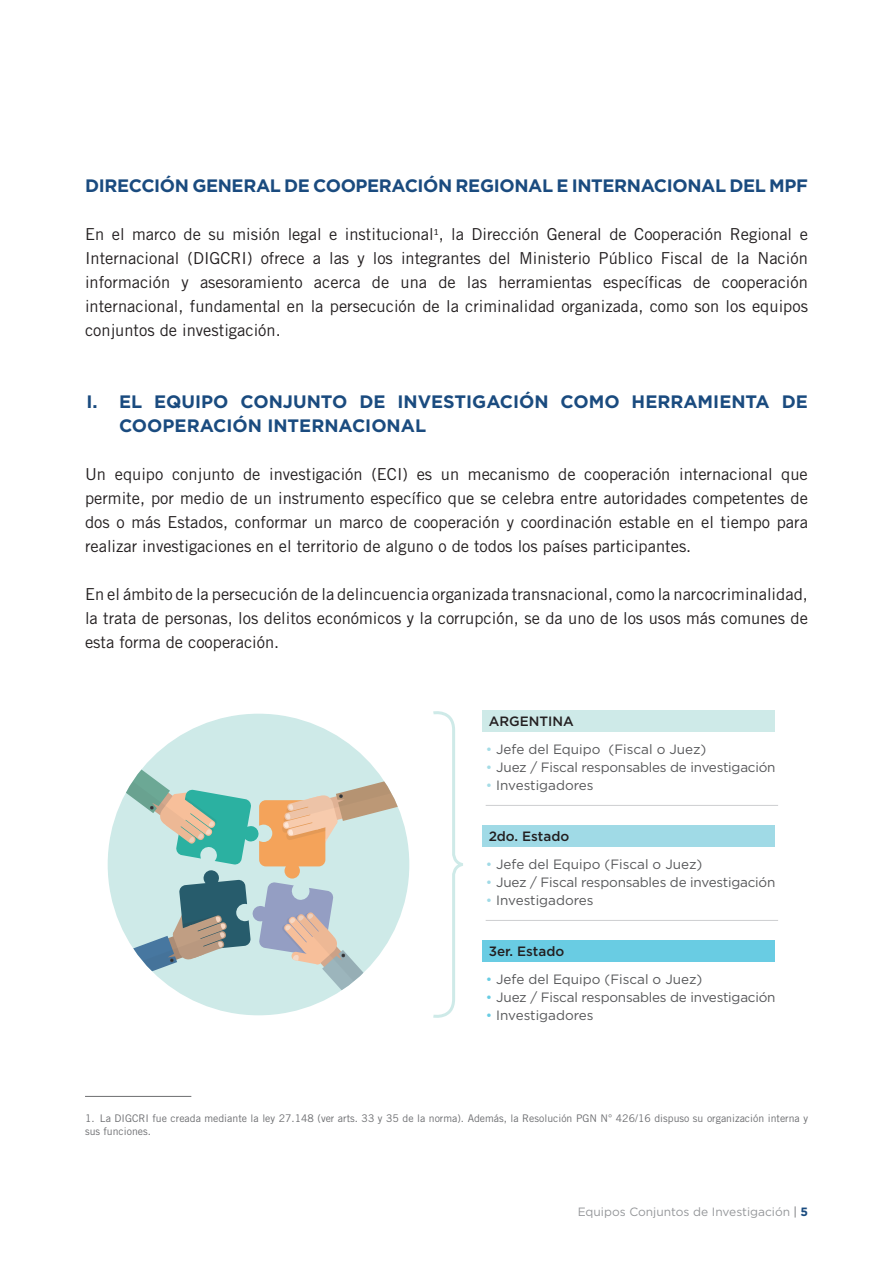
<style>
.page{position:relative;width:893px;height:1263px;background:#fff}
.page>*{position:absolute;margin:0;border:0;box-sizing:border-box;transform-origin:0 0}
.TÍTULOS{font:700 18px/24px "Gotham";color:#1a4b7f}
.TÍTULOS-2{font:700 18px "Gotham";letter-spacing:-.02em;color:#1a4b7f}
.Texto_-_Trade{font:16.5px/24px "Trade Gothic LT Std";color:#231f20;text-align:justify}
.t1{font:13.5px "Gotham";letter-spacing:-.015em;color:#57585a}
.t2{font:500 13.5px "Gotham";color:#231f20}
.t3{font:12px "Gotham";color:#95979a}
.Nota_al_pie{font:10.5px/13.5px "Trade Gothic LT Std";color:#6c6d70}
.s1{color:#a5dce6}
.s2{color:#a0dae6}
.s3{color:#69cce3}
.s4{color:#6c6d70}
.s5{font-weight:700;color:#1a4b7f}
</style>
<div class="page">
<div style="left:483px;top:710px;width:292px;height:21px;background:#ceeae8"></div>
<div style="left:108px;top:714px;width:301px;height:301px;background:#ceeae8;border-radius:50%"></div>
<svg style="left:108px;top:753px;width:297px;height:262px"></svg>
<svg style="left:433px;top:711px;width:30px;height:307px"></svg>
<hr style="left:486px;top:805px;width:292px;height:1px;background:#cdced0">
<div style="left:483px;top:825px;width:292px;height:21px;background:#a0dae6"></div>
<hr style="left:486px;top:920px;width:292px;height:1px;background:#cdced0">
<div style="left:483px;top:940px;width:292px;height:21px;background:#69cce3"></div>
<hr style="left:85px;top:1096px;width:106px;height:1px;background:#6c6d70">
<p class="TÍTULOS-2" style="left:85px;top:174px;width:724px">DIRECCIÓN GENERAL DE COOPERACIÓN REGIONAL E INTERNACIONAL DEL MPF</p>
<p class="Texto_-_Trade" style="left:85px;top:222px;width:724px">En el marco de su misión legal e institucional<sup>1</sup>, la Dirección General de Cooperación Regional e Internacional (DIGCRI) ofrece a las y los integrantes del Ministerio Público Fiscal de la Nación información y asesoramiento acerca de una de las herramientas específicas de cooperación internacional, fundamental en la persecución de la criminalidad organizada, como son los equipos conjuntos de investigación.</p>
<p class="TÍTULOS" style="left:119px;top:390px;width:690px;text-indent:-32px">I. EL EQUIPO CONJUNTO DE INVESTIGACIÓN COMO HERRAMIENTA DE<br>COOPERACIÓN INTERNACIONAL</p>
<p class="Texto_-_Trade" style="left:85px;top:462px;width:724px">Un equipo conjunto de investigación (ECI) es un mecanismo de cooperación internacional que permite, por medio de un instrumento específico que se celebra entre autoridades competentes de dos o más Estados, conformar un marco de cooperación y coordinación estable en el tiempo para realizar investigaciones en el territorio de alguno o de todos los países participantes.</p>
<p class="Texto_-_Trade" style="left:85px;top:582px;width:724px">En el ámbito de la persecución de la delincuencia organizada transnacional, como la narcocriminalidad, la trata de personas, los delitos económicos y la corrupción, se da uno de los usos más comunes de esta forma de cooperación.</p>
<p class="t2" style="left:489px;top:712px;width:87px">ARGENTINA</p>
<p class="t1" style="left:486px;top:740px;width:222px"><span class="s1">•</span> Jefe del Equipo (Fiscal o Juez)</p>
<p class="t1" style="left:486px;top:758px;width:291px"><span class="s1">•</span> Juez / Fiscal responsables de investigación</p>
<p class="t1" style="left:486px;top:776px;width:109px"><span class="s1">•</span> Investigadores</p>
<p class="t2" style="left:489px;top:827px;width:82px">2do. Estado</p>
<p class="t1" style="left:486px;top:855px;width:218px"><span class="s2">•</span> Jefe del Equipo (Fiscal o Juez)</p>
<p class="t1" style="left:486px;top:873px;width:291px"><span class="s2">•</span> Juez / Fiscal responsables de investigación</p>
<p class="t1" style="left:486px;top:891px;width:109px"><span class="s2">•</span> Investigadores</p>
<p class="t2" style="left:489px;top:942px;width:77px">3er. Estado</p>
<p class="t1" style="left:486px;top:970px;width:218px"><span class="s3">•</span> Jefe del Equipo (Fiscal o Juez)</p>
<p class="t1" style="left:486px;top:988px;width:291px"><span class="s3">•</span> Juez / Fiscal responsables de investigación</p>
<p class="t1" style="left:486px;top:1006px;width:109px"><span class="s3">•</span> Investigadores</p>
<p class="Nota_al_pie" style="left:85px;top:1111px;width:724px">1. La DIGCRI fue creada mediante la ley 27.148 (ver arts. 33 y 35 de la norma). Además, la Resolución PGN N° 426/16 dispuso su organización interna y sus funciones.</p>
<p class="t3" style="left:578px;top:1204px;width:232px">Equipos Conjuntos de Investigación <span class="s4">|</span> <span class="s5">5</span></p>
</div>
